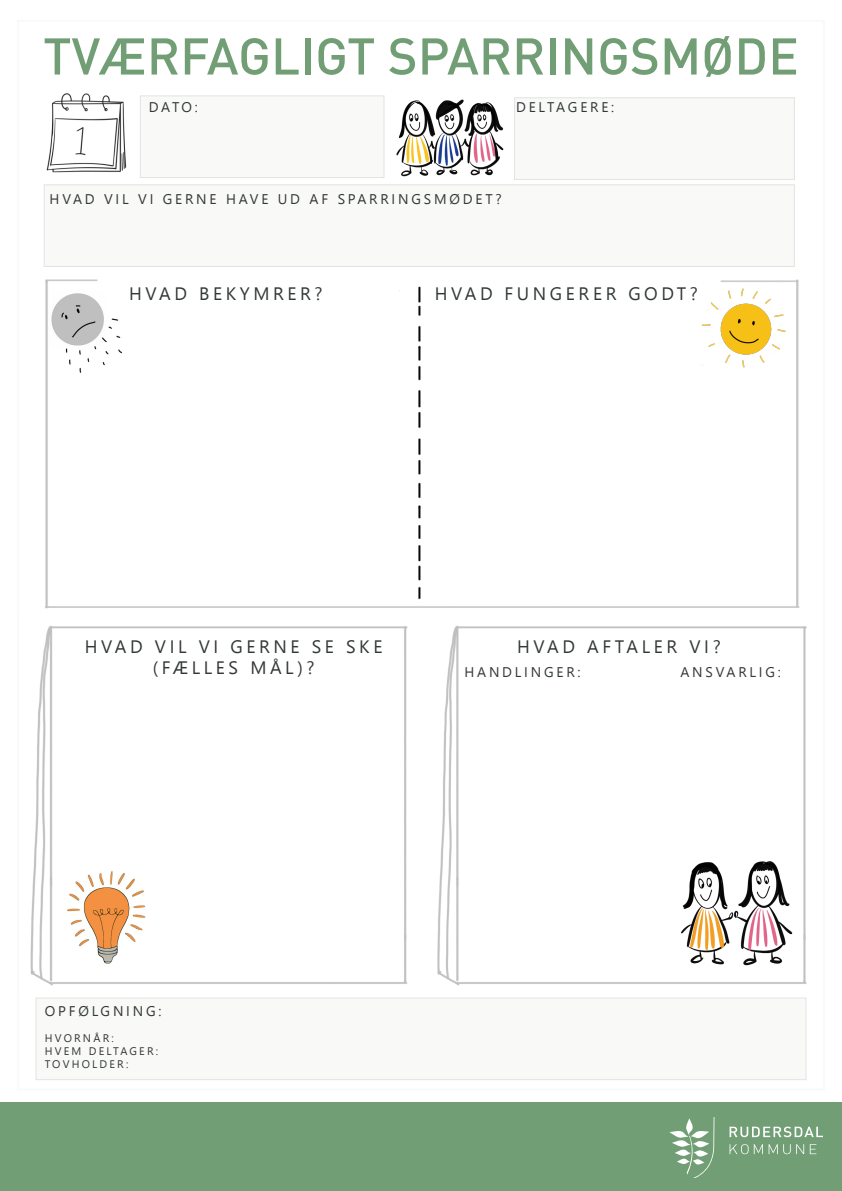
<style>
.page{position:relative;width:842px;height:1191px;background:#fff}
.page>*{position:absolute;margin:0;border:0;box-sizing:border-box;transform-origin:0 0}
.Headline_Text_-_Utop{font:500 50.8px "DIN";color:#719e74}
.Section_Header_-_Cen{font:18px/21.6px "Leelawadee UI";letter-spacing:.2em;color:#323738;text-align:center}
.Section_Header_-_Cen-2{font:14px "Leelawadee UI";letter-spacing:.2em;color:#323738}
.Section_Header_-_Cen-3{font:11px "Leelawadee UI";letter-spacing:.2em;color:#323738}
</style>
<div class="page">
<div style="left:0;top:1102px;width:842px;height:89px;background:#719e74"></div>
<svg style="left:669px;top:1117px;width:45px;height:61px"></svg>
<svg style="left:729px;top:1126px;width:94px;height:11px"></svg>
<svg style="left:729px;top:1144px;width:75px;height:10px"></svg>
<svg style="left:810px;top:1144px;width:6px;height:10px"></svg>
<img style="left:46px;top:94px;width:81px;height:79px">
<div style="left:140px;top:95px;width:244px;height:83px;background:#f9faf8;border:1px solid #e3e3e3"></div>
<div style="left:514px;top:97px;width:281px;height:83px;background:#f9faf8;border:1px solid #e3e3e3"></div>
<img style="left:45px;top:279px;width:755px;height:330px">
<img style="left:50px;top:286px;width:73px;height:88px">
<img style="left:698px;top:286px;width:92px;height:82px">
<img style="left:30px;top:625px;width:378px;height:361px">
<img style="left:437px;top:625px;width:370px;height:361px">
<img style="left:678px;top:858px;width:116px;height:117px">
<img style="left:396px;top:99px;width:108px;height:78px">
<img style="left:61px;top:865px;width:89px;height:106px">
<div style="left:44px;top:184px;width:751px;height:83px;background:#f9faf8;border:1px solid #e3e3e3"></div>
<div style="left:36px;top:997px;width:770px;height:83px;background:#f9faf8;border:1px solid #e3e3e3"></div>
<p class="Headline_Text_-_Utop" style="left:43px;top:22px;width:757px">TVÆRFAGLIGT SPARRINGSMØDE</p>
<p class="Section_Header_-_Cen-2" style="left:149px;top:98px;width:51px">DATO:</p>
<p class="Section_Header_-_Cen-2" style="left:516px;top:98px;width:100px">DELTAGERE:</p>
<p class="Section_Header_-_Cen-2" style="left:50px;top:189px;width:454px">HVAD VIL VI GERNE HAVE UD AF SPARRINGSMØDET?</p>
<p class="Section_Header_-_Cen" style="left:129px;top:281px;width:195px">HVAD BEKYMRER?</p>
<p class="Section_Header_-_Cen" style="left:435px;top:281px;width:265px">HVAD FUNGERER GODT?</p>
<p class="Section_Header_-_Cen" style="left:85px;top:634px;width:299px">HVAD VIL VI GERNE SE SKE (FÆLLES MÅL)?</p>
<p class="Section_Header_-_Cen" style="left:517px;top:634px;width:205px">HVAD AFTALER VI?</p>
<p class="Section_Header_-_Cen-2" style="left:464px;top:662px;width:118px">HANDLINGER:</p>
<p class="Section_Header_-_Cen-2" style="left:680px;top:662px;width:102px">ANSVARLIG:</p>
<p class="Section_Header_-_Cen-2" style="left:45px;top:1000px;width:118px">OPFØLGNING:</p>
<p class="Section_Header_-_Cen-3" style="left:45px;top:1030px;width:71px">HVORNÅR:</p>
<p class="Section_Header_-_Cen-3" style="left:45px;top:1043px;width:115px">HVEM DELTAGER:</p>
<p class="Section_Header_-_Cen-3" style="left:45px;top:1056px;width:85px">TOVHOLDER:</p>
</div>
